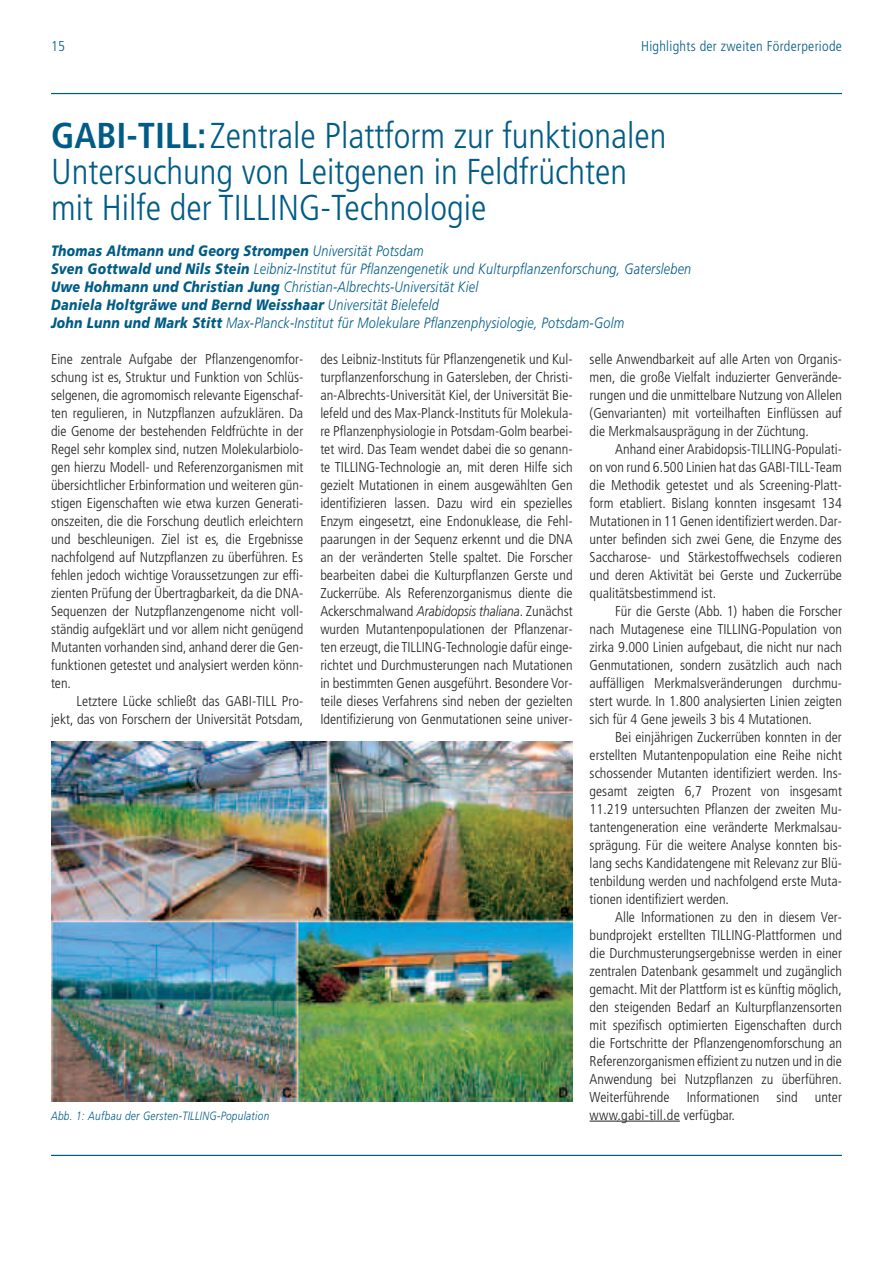
<style>
.page{position:relative;width:893px;height:1263px;background:#fff}
.page>*{position:absolute;margin:0;border:0;box-sizing:border-box;transform-origin:0 0}
.t1{font:300 condensed 36px/36px "Frutiger LT";color:#005c86}
.t2{font:italic 300 15px/18px "Frutiger LT";letter-spacing:.02em;color:#005c86;scale:.84 1}
.t3{font:300 condensed 14.25px/18px "Frutiger LT";color:#231f20;text-align:justify}
.t4{font:300 condensed 14.25px "Frutiger LT";letter-spacing:.02em;color:#005c86}
.t5{font:italic 300 12px "Frutiger LT";letter-spacing:.03em;color:#005c86;scale:.84 1}
.s1{font-weight:700}
.s2{font-weight:900}
.s3{font-style:italic;font-stretch:normal}
</style>
<div class="page">
<hr style="left:51px;top:93px;width:791px;height:1px;background:#005c86">
<hr style="left:51px;top:1155px;width:791px;height:1px;background:#005c86">
<svg style="left:590px;top:1121px;width:28px;height:1px"></svg>
<hr style="left:618px;top:1121px;width:62px;height:1px;background:#231f20">
<img style="left:51px;top:742px;width:522px;height:360px">
<p class="t4" style="left:51px;top:40px;width:15px">15</p>
<p class="t4" style="left:641px;top:40px;width:202px">Highlights der zweiten Förderperiode</p>
<h1 class="t1" style="left:51px;top:120px;width:617px"><span class="s1">GABI-TILL:</span>Zentrale Plattform zur funktionalen<br>Untersuchung von Leitgenen in Feldfrüchten mit Hilfe der TILLING-Technologie</h1>
<p class="t2" style="left:51px;top:242px;width:764px"><span class="s2">Thomas Altmann und Georg Strompen</span> Universität Potsdam<br><span class="s2">Sven Gottwald und Nils Stein</span> Leibniz-Institut für Pflanzengenetik und Kulturpflanzenforschung, Gatersleben <span class="s2">Uwe Hohmann und Christian Jung</span> Christian-Albrechts-Universität Kiel<br><span class="s2">Daniela Holtgräwe und Bernd Weisshaar</span> Universität Bielefeld<br><span class="s2">John Lunn und Mark Stitt</span> Max-Planck-Institut für Molekulare Pflanzenphysiologie, Potsdam-Golm</p>
<p class="t3" style="left:51px;top:351px;width:254px">Eine zentrale Aufgabe der Pflanzengenomfor&shy;schung ist es, Struktur und Funktion von Schlüs&shy;selgenen, die agromomisch relevante Eigenschaf&shy;ten regulieren, in Nutzpflanzen aufzuklären. Da die Genome der bestehenden Feldfrüchte in der Regel sehr komplex sind, nutzen Molekularbiolo&shy;gen hierzu Modell- und Referenzorganismen mit übersichtlicher Erbinformation und weiteren gün&shy;stigen Eigenschaften wie etwa kurzen Generati&shy;onszeiten, die die Forschung deutlich erleichtern und beschleunigen. Ziel ist es, die Ergebnisse nachfolgend auf Nutzpflanzen zu überführen. Es fehlen jedoch wichtige Voraussetzungen zur effi&shy;zienten Prüfung der Übertragbarkeit, da die DNA-Sequenzen der Nutzpflanzengenome nicht voll&shy;ständig aufgeklärt und vor allem nicht genügend Mutanten vorhanden sind, anhand derer die Gen&shy;funktionen getestet und analysiert werden könn&shy;ten.</p>
<p class="t3" style="left:51px;top:693px;width:254px;text-align:right">Letztere Lücke schließt das GABI-TILL Pro&shy;jekt, das von Forschern der Universität Potsdam,</p>
<p class="t5" style="left:51px;top:1111px;width:261px">Abb. 1: Aufbau der Gersten-TILLING-Population</p>
<p class="t3" style="left:320px;top:351px;width:254px">des Leibniz-Instituts für Pflanzengenetik und Kul&shy;turpflanzenforschung in Gatersleben, der Christi&shy;an-Albrechts-Universität Kiel, der Universität Bie&shy;lefeld und des Max-Planck-Instituts für Molekula&shy;re Pflanzenphysiologie in Potsdam-Golm bearbei&shy;tet wird. Das Team wendet dabei die so genann&shy;te TILLING-Technologie an, mit deren Hilfe sich gezielt Mutationen in einem ausgewählten Gen identifizieren lassen. Dazu wird ein spezielles Enzym eingesetzt, eine Endonuklease, die Fehl&shy;paarungen in der Sequenz erkennt und die DNA an der veränderten Stelle spaltet. Die Forscher bearbeiten dabei die Kulturpflanzen Gerste und Zuckerrübe. Als Referenzorganismus diente die Ackerschmalwand <span class="s3">Arabidopsis thaliana</span>. Zunächst wurden Mutantenpopulationen der Pflanzenar&shy;ten erzeugt, die TILLING-Technologie dafür einge&shy;richtet und Durchmusterungen nach Mutationen in bestimmten Genen ausgeführt. Besondere Vor&shy;teile dieses Verfahrens sind neben der gezielten Identifizierung von Genmutationen seine univer-</p>
<p class="t3" style="left:590px;top:351px;width:254px">selle Anwendbarkeit auf alle Arten von Organis&shy;men, die große Vielfalt induzierter Genverände&shy;rungen und die unmittelbare Nutzung von Allelen (Genvarianten) mit vorteilhaften Einflüssen auf die Merkmalsausprägung in der Züchtung.</p>
<p class="t3" style="left:590px;top:441px;width:254px;text-indent:26px">Anhand einer Arabidopsis-TILLING-Populati&shy;on von rund 6.500 Linien hat das GABI-TILL-Team die Methodik getestet und als Screening-Platt&shy;form etabliert. Bislang konnten insgesamt 134<br>Mutationen in 11 Genen identifiziert werden. Dar&shy;unter befinden sich zwei Gene, die Enzyme des Saccharose- und Stärkestoffwechsels codieren und deren Aktivität bei Gerste und Zuckerrübe qualitätsbestimmend ist.</p>
<p class="t3" style="left:590px;top:603px;width:254px;text-indent:26px">Für die Gerste (Abb. 1) haben die Forscher nach Mutagenese eine TILLING-Population von zirka 9.000 Linien aufgebaut, die nicht nur nach Genmutationen, sondern zusätzlich auch nach auffälligen Merkmalsveränderungen durchmu&shy;stert wurde. In 1.800 analysierten Linien zeigten sich für 4 Gene jeweils 3 bis 4 Mutationen.</p>
<p class="t3" style="left:590px;top:729px;width:254px;text-indent:26px">Bei einjährigen Zuckerrüben konnten in der erstellten Mutantenpopulation eine Reihe nicht schossender Mutanten identifiziert werden. Ins&shy;gesamt zeigten 6,7 Prozent von insgesamt 11.219 untersuchten Pflanzen der zweiten Mu&shy;tantengeneration eine veränderte Merkmalsau&shy;sprägung. Für die weitere Analyse konnten bis&shy;lang sechs Kandidatengene mit Relevanz zur Blü&shy;tenbildung werden und nachfolgend erste Muta&shy;tionen identifiziert werden.</p>
<p class="t3" style="left:590px;top:909px;width:254px;text-indent:26px">Alle Informationen zu den in diesem Ver&shy;bundprojekt erstellten TILLING-Plattformen und die Durchmusterungsergebnisse werden in einer zentralen Datenbank gesammelt und zugänglich gemacht. Mit der Plattform ist es künftig möglich, den steigenden Bedarf an Kulturpflanzensorten mit spezifisch optimierten Eigenschaften durch die Fortschritte der Pflanzengenomforschung an Referenzorganismen effizient zu nutzen und in die Anwendung bei Nutzpflanzen zu überführen.<br>Weiterführende Informationen sind unter www.gabi-till.de verfügbar.</p>
</div>
